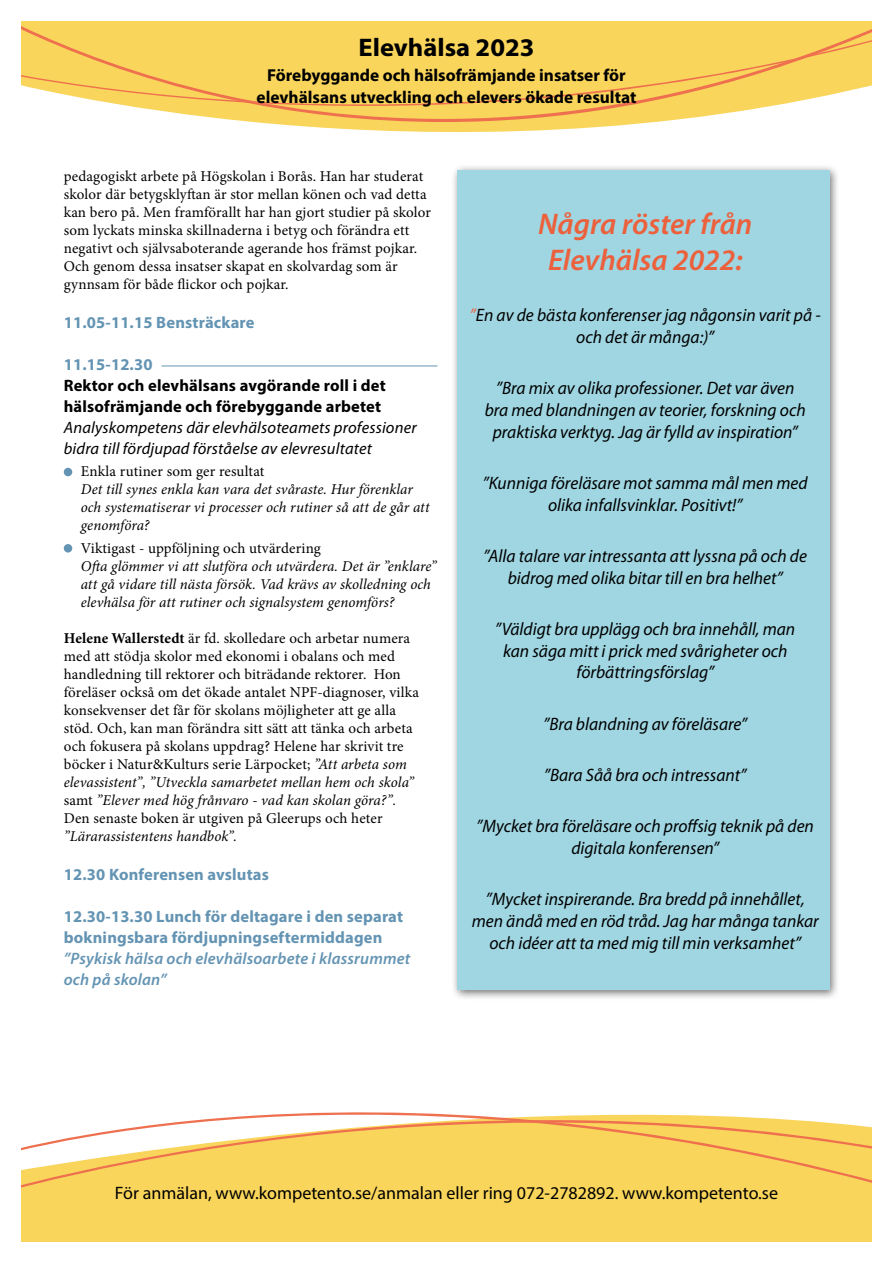
<style>
.page{position:relative;width:893px;height:1263px;background:#fff}
.page>*{position:absolute;margin:0;border:0;box-sizing:border-box;transform-origin:0 0}
.t1{font:italic 600 30px/36px "Myriad Pro";color:#ec603c;text-align:center}
.t2{font:700 25.5px "Myriad Pro";color:#000;scale:1.04 1}
.t3{font:italic 18px/21.6px "Myriad Pro";color:#000;text-align:center}
.t4{font:18px "Myriad Pro";color:#000}
.t5{font:700 17.25px/21.6px "Myriad Pro";color:#000;text-align:center}
.t6{font:700 16.5px/21px "Myriad Pro";letter-spacing:.01em;color:#6494b3}
.t7{font:italic 16.5px/21px "Myriad Pro";letter-spacing:.01em;color:#000}
.t8{font:700 16.5px/21px "Myriad Pro";letter-spacing:.01em;color:#000}
.t9{font:italic 600 16.5px/21px "Myriad Pro";letter-spacing:.01em;color:#6494b3}
.t10{font:15px/18px "Minion Pro";letter-spacing:.005em;color:#000}
.t11{font:italic 15px/18px "Minion Pro";color:#000}
.s1{font-weight:700}
.s2{font-style:italic}
.s3{color:#ec603c}
</style>
<div class="page">
<hr style="left:162px;top:366px;width:275px;height:1px;background:#6494b3">
<div style="left:64px;top:468px;width:8px;height:8px;background:#6494b3;border-radius:50%"></div>
<div style="left:64px;top:544px;width:8px;height:8px;background:#6494b3;border-radius:50%"></div>
<div style="left:21px;top:1216px;width:851px;height:26px;background:#f9d55b"></div>
<svg style="left:21px;top:1112px;width:851px;height:104px;fill:#f9d55b"></svg>
<svg style="left:163px;top:111px;width:577px;height:22px;fill:#f9d55b"></svg>
<svg style="left:21px;top:21px;width:851px;height:90px;background:#f8d261"></svg>
<div style="left:450px;top:163px;width:390px;height:837px;background:#000;opacity:.55"></div>
<div style="left:457px;top:170px;width:372px;height:820px;background:#9fd6e2"></div>
<h2 class="t2" style="left:358px;top:31px;width:171px">Elevhälsa 2023</h2>
<p class="t5" style="left:257px;top:64px;width:381px">Förebyggande och hälsofrämjande insatser för elevhälsans utveckling och elevers ökade resultat</p>
<p class="t10" style="left:64px;top:167px;width:369px">pedagogiskt arbete på Högskolan i Borås. Han har studerat skolor där betygsklyftan är stor mellan könen och vad detta kan bero på. Men framförallt har han gjort studier på skolor som lyckats minska skillnaderna i betyg och förändra ett negativt och självsaboterande agerande hos främst pojkar.<br>Och genom dessa insatser skapat en skolvardag som är gynnsam för både flickor och pojkar.</p>
<p class="t6" style="left:64px;top:311px;width:192px">11.05-11.15 Bensträckare</p>
<p class="t6" style="left:64px;top:353px;width:90px">11.15-12.30</p>
<p class="t8" style="left:64px;top:374px;width:324px">Rektor och elevhälsans avgörande roll i det hälsofrämjande och förebyggande arbetet</p>
<p class="t7" style="left:64px;top:417px;width:354px">Analyskompetens där elevhälsoteamets professioner bidra till fördjupad förståelse av elevresultatet</p>
<p class="t10" style="left:81px;top:463px;width:185px">Enkla rutiner som ger resultat</p>
<p class="t11" style="left:81px;top:480px;width:350px">Det till synes enkla kan vara det svåraste. Hur förenklar och systematiserar vi processer och rutiner så att de går att genomföra?</p>
<p class="t10" style="left:81px;top:539px;width:242px">Viktigast - uppföljning och utvärdering</p>
<p class="t11" style="left:81px;top:557px;width:357px">Ofta glömmer vi att slutföra och utvärdera. Det är ”enklare” att gå vidare till nästa försök. Vad krävs av skolledning och elevhälsa för att rutiner och signalsystem genomförs?</p>
<p class="t10" style="left:64px;top:629px;width:357px"><span class="s1">Helene Wallerstedt</span> är fd. skolledare och arbetar numera med att stödja skolor med ekonomi i obalans och med handledning till rektorer och biträdande rektorer. Hon föreläser också om det ökade antalet NPF-diagnoser, vilka konsekvenser det får för skolans möjligheter att ge alla stöd. Och, kan man förändra sitt sätt att tänka och arbeta och fokusera på skolans uppdrag? Helene har skrivit tre böcker i Natur&amp;Kulturs serie Lärpocket; <span class="s2">”Att arbeta som elevassistent”, ”Utveckla samarbetet mellan hem och skola” </span>samt <span class="s2">”Elever med hög frånvaro - vad kan skolan göra?”.<br></span>Den senaste boken är utgiven på Gleerups och heter</p>
<p class="t11" style="left:64px;top:827px;width:175px">”Lärarassistentens handbok”.</p>
<p class="t6" style="left:64px;top:863px;width:207px">12.30 Konferensen avslutas</p>
<p class="t6" style="left:64px;top:905px;width:341px">12.30-13.30 Lunch för deltagare i den separat bokningsbara fördjupningseftermiddagen</p>
<p class="t9" style="left:64px;top:948px;width:348px">”Psykisk hälsa och elevhälsoarbete i klassrummet och på skolan”</p>
<h1 class="t1" style="left:538px;top:207px;width:216px">Några röster från<br>Elevhälsa 2022:</h1>
<p class="t3" style="left:470px;top:305px;width:352px"><span class="s3">”</span>En av de bästa konferenser jag någonsin varit på - och det är många:)”</p>
<p class="t3" style="left:485px;top:378px;width:322px">”Bra mix av olika professioner. Det var även bra med blandningen av teorier, forskning och praktiska verktyg. Jag är fylld av inspiration”</p>
<p class="t3" style="left:483px;top:473px;width:326px">”Kunniga föreläsare mot samma mål men med olika infallsvinklar. Positivt!”</p>
<p class="t3" style="left:484px;top:546px;width:325px">”Alla talare var intressanta att lyssna på och de bidrog med olika bitar till en bra helhet”</p>
<p class="t3" style="left:495px;top:619px;width:301px">”Väldigt bra upplägg och bra innehåll, man kan säga mitt i prick med svårigheter och förbättringsförslag”</p>
<p class="t3" style="left:543px;top:713px;width:205px">”Bra blandning av föreläsare”</p>
<p class="t3" style="left:544px;top:764px;width:204px">”Bara Såå bra och intressant”</p>
<p class="t3" style="left:477px;top:816px;width:339px">”Mycket bra föreläsare och proffsig teknik på den digitala konferensen”</p>
<p class="t3" style="left:472px;top:889px;width:348px">”Mycket inspirerande. Bra bredd på innehållet, men ändå med en röd tråd. Jag har många tankar och idéer att ta med mig till min verksamhet”</p>
<p class="t4" style="left:115px;top:1182px;width:665px">För anmälan, www.kompetento.se/anmalan eller ring 072-2782892. www.kompetento.se</p>
</div>
